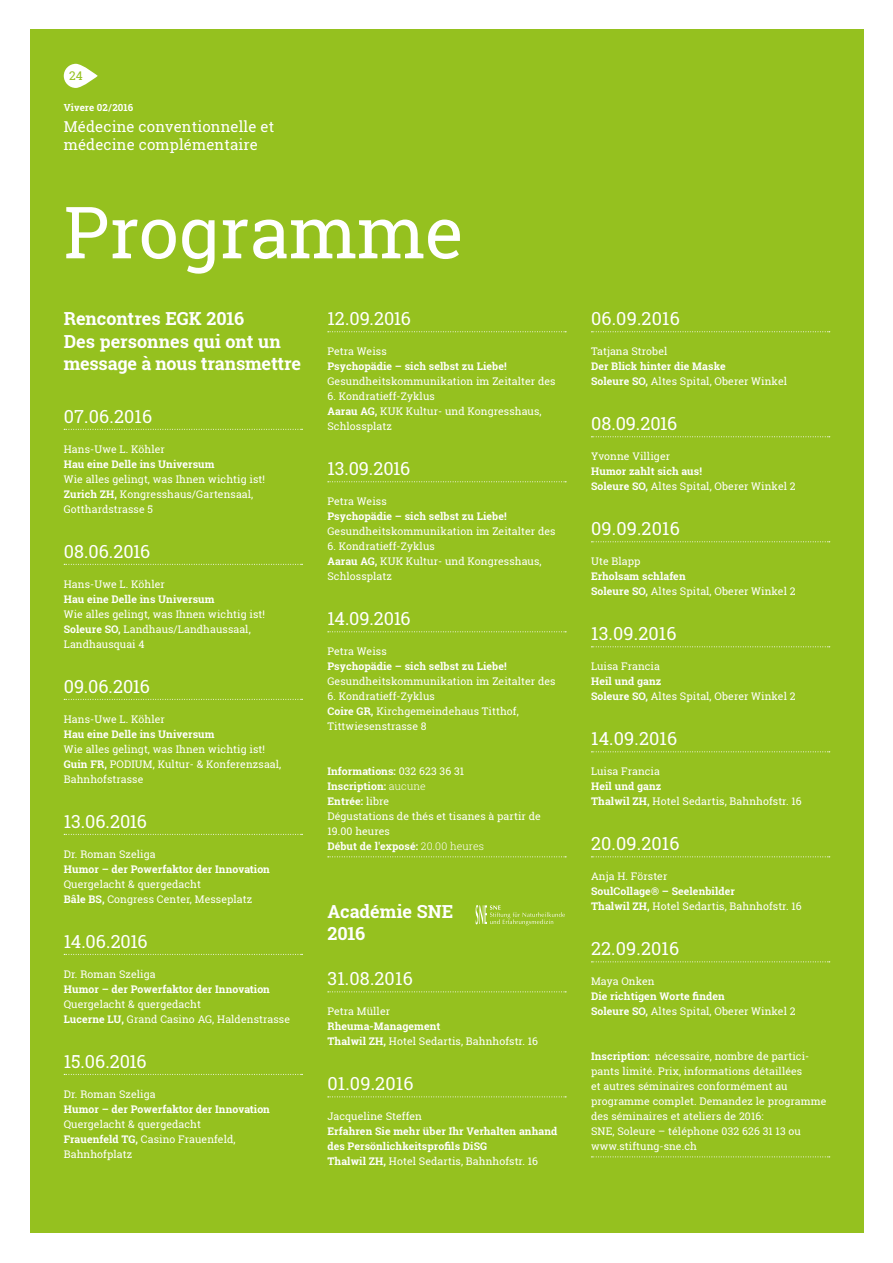
<style>
.page{position:relative;width:893px;height:1263px;background:#fff}
.page>*{position:absolute;margin:0;border:0;box-sizing:border-box;transform-origin:0 0}
.t1{font:72px "Roboto Slab";color:#fff}
.t2{font:18px "Roboto Slab";letter-spacing:.01em;color:#fff}
.t3{font:700 18px/22.5px "Roboto Slab";letter-spacing:-.005em;color:#fff}
.t4{font:15px/18px "Roboto Slab";letter-spacing:.01em;color:#fff}
.t5{font:12px "Roboto Slab";color:#95c11f}
.t6{font:10.5px/15px "Roboto Slab";letter-spacing:.01em;color:#fff}
.t7{font:700 10.5px/15px "Roboto Slab";letter-spacing:.01em;color:#fff}
.t8{font:700 9.75px "Roboto Slab";letter-spacing:.01em;color:#fff}
.s1{font-weight:700}
.s2{font-weight:300}
.s3{font-weight:400}
</style>
<div class="page">
<div style="left:30px;top:30px;width:833px;height:1203px;background:#95c11f"></div>
<svg style="left:64px;top:64px;width:34px;height:24px"></svg>
<svg style="left:64px;top:429px;width:239px;height:1px"></svg>
<svg style="left:64px;top:564px;width:239px;height:1px"></svg>
<svg style="left:64px;top:699px;width:239px;height:1px"></svg>
<svg style="left:64px;top:834px;width:239px;height:1px"></svg>
<svg style="left:64px;top:954px;width:239px;height:1px"></svg>
<svg style="left:64px;top:1074px;width:239px;height:1px"></svg>
<svg style="left:591px;top:331px;width:239px;height:1px"></svg>
<svg style="left:591px;top:436px;width:239px;height:1px"></svg>
<svg style="left:591px;top:541px;width:239px;height:1px"></svg>
<svg style="left:591px;top:646px;width:239px;height:1px"></svg>
<svg style="left:591px;top:751px;width:239px;height:1px"></svg>
<svg style="left:591px;top:856px;width:239px;height:1px"></svg>
<svg style="left:591px;top:961px;width:239px;height:1px"></svg>
<svg style="left:591px;top:1156px;width:239px;height:1px"></svg>
<svg style="left:328px;top:331px;width:238px;height:1px"></svg>
<svg style="left:328px;top:481px;width:238px;height:1px"></svg>
<svg style="left:328px;top:631px;width:238px;height:1px"></svg>
<svg style="left:328px;top:856px;width:238px;height:1px"></svg>
<svg style="left:328px;top:991px;width:238px;height:1px"></svg>
<svg style="left:328px;top:1096px;width:238px;height:1px"></svg>
<svg style="left:476px;top:905px;width:89px;height:21px"></svg>
<p class="t5" style="left:69px;top:67px;width:15px">24</p>
<p class="t8" style="left:64px;top:100px;width:71px">Vivere 02 / 2016</p>
<h3 class="t4" style="left:64px;top:117px;width:212px">Médecine conventionnelle et médecine complémentaire</h3>
<h1 class="t1" style="left:64px;top:183px;width:401px">Programme</h1>
<h2 class="t3" style="left:64px;top:307px;width:239px">Rencontres EGK 2016<br>Des personnes qui ont un message à nous transmettre</h2>
<h2 class="t2" style="left:64px;top:404px;width:90px">07.06.2016</h2>
<p class="t6" style="left:64px;top:441px;width:103px">Hans-Uwe L. Köhler</p>
<p class="t7" style="left:64px;top:456px;width:152px">Hau eine Delle ins Universum</p>
<p class="t6" style="left:64px;top:471px;width:203px">Wie alles gelingt, was Ihnen wichtig ist!<br><span class="s1">Zurich ZH,</span> Kongresshaus/Gartensaal,<br>Gotthardstrasse 5</p>
<h2 class="t2" style="left:64px;top:539px;width:88px">08.06.2016</h2>
<p class="t6" style="left:64px;top:576px;width:103px">Hans-Uwe L. Köhler</p>
<p class="t7" style="left:64px;top:591px;width:152px">Hau eine Delle ins Universum</p>
<p class="t6" style="left:64px;top:606px;width:203px">Wie alles gelingt, was Ihnen wichtig ist!<br><span class="s1">Soleure SO,</span> Landhaus/Landhaussaal,<br>Landhausquai 4</p>
<h2 class="t2" style="left:64px;top:674px;width:88px">09.06.2016</h2>
<p class="t6" style="left:64px;top:711px;width:103px">Hans-Uwe L. Köhler</p>
<p class="t7" style="left:64px;top:726px;width:152px">Hau eine Delle ins Universum</p>
<p class="t6" style="left:64px;top:741px;width:219px">Wie alles gelingt, was Ihnen wichtig ist!<br><span class="s1">Guin FR,</span> PODIUM, Kultur- &amp; Konferenzsaal,<br>Bahnhofstrasse</p>
<h2 class="t2" style="left:64px;top:809px;width:85px">13.06.2016</h2>
<p class="t6" style="left:64px;top:846px;width:93px">Dr. Roman Szeliga</p>
<p class="t7" style="left:64px;top:861px;width:208px">Humor – der Powerfaktor der Innovation</p>
<p class="t6" style="left:64px;top:876px;width:190px">Quergelacht &amp; quergedacht<br><span class="s1">Bâle BS,</span> Congress Center, Messeplatz</p>
<h2 class="t2" style="left:64px;top:929px;width:85px">14.06.2016</h2>
<p class="t6" style="left:64px;top:966px;width:93px">Dr. Roman Szeliga</p>
<p class="t7" style="left:64px;top:981px;width:208px">Humor – der Powerfaktor der Innovation</p>
<p class="t6" style="left:64px;top:996px;width:228px">Quergelacht &amp; quergedacht<br><span class="s1">Lucerne LU,</span> Grand Casino AG, Haldenstrasse</p>
<h2 class="t2" style="left:64px;top:1049px;width:84px">15.06.2016</h2>
<p class="t6" style="left:64px;top:1086px;width:93px">Dr. Roman Szeliga</p>
<p class="t7" style="left:64px;top:1101px;width:208px">Humor – der Powerfaktor der Innovation</p>
<p class="t6" style="left:64px;top:1116px;width:173px">Quergelacht &amp; quergedacht<br><span class="s1">Frauenfeld TG,</span> Casino Frauenfeld,<br>Bahnhofplatz</p>
<h2 class="t2" style="left:327px;top:306px;width:85px">12.09.2016</h2>
<p class="t6" style="left:327px;top:344px;width:61px">Petra Weiss</p>
<p class="t7" style="left:327px;top:359px;width:181px">Psychopädie – sich selbst zu Liebe!</p>
<p class="t6" style="left:327px;top:374px;width:230px">Gesundheitskommunikation im Zeitalter des</p>
<p class="t6" style="left:327px;top:389px;width:216px">6. Kondratieff-Zyklus<br><span class="s1">Aarau AG,</span> KUK Kultur- und Kongresshaus,<br>Schlossplatz</p>
<h2 class="t2" style="left:327px;top:456px;width:84px">13.09.2016</h2>
<p class="t6" style="left:327px;top:494px;width:61px">Petra Weiss</p>
<p class="t7" style="left:327px;top:509px;width:181px">Psychopädie – sich selbst zu Liebe!</p>
<p class="t6" style="left:327px;top:524px;width:230px">Gesundheitskommunikation im Zeitalter des</p>
<p class="t6" style="left:327px;top:539px;width:216px">6. Kondratieff-Zyklus<br><span class="s1">Aarau AG,</span> KUK Kultur- und Kongresshaus,<br>Schlossplatz</p>
<h2 class="t2" style="left:327px;top:606px;width:85px">14.09.2016</h2>
<p class="t6" style="left:327px;top:644px;width:61px">Petra Weiss</p>
<p class="t7" style="left:327px;top:659px;width:181px">Psychopädie – sich selbst zu Liebe!</p>
<p class="t6" style="left:327px;top:674px;width:230px">Gesundheitskommunikation im Zeitalter des</p>
<p class="t6" style="left:327px;top:689px;width:193px">6. Kondratieff-Zyklus<br><span class="s1">Coire GR,</span> Kirchgemeindehaus Titthof,<br>Tittwiesenstrasse 8</p>
<p class="t6" style="left:327px;top:764px;width:215px"><span class="s1">Informations:</span> 032 623 36 31<br><span class="s1">Inscription:</span> <span class="s2">aucune<br></span><span class="s1">Entrée:</span> libre<br>Dégustations de thés et tisanes à partir de<br>19.00 heures<br><span class="s1">Début de l'exposé:</span> <span class="s2">20.00 heures</span></p>
<h2 class="t3" style="left:327px;top:900px;width:127px">Académie SNE<br>2016</h2>
<h2 class="t2" style="left:327px;top:966px;width:87px">31.08.2016</h2>
<p class="t6" style="left:327px;top:1004px;width:64px">Petra Müller</p>
<p class="t7" style="left:327px;top:1019px;width:212px">Rheuma-Management<br>Thalwil ZH, <span class="s3">Hotel Sedartis, Bahnhofstr. 16</span></p>
<h2 class="t2" style="left:327px;top:1071px;width:88px">01.09.2016</h2>
<p class="t6" style="left:327px;top:1109px;width:96px">Jacqueline Steffen</p>
<p class="t7" style="left:327px;top:1124px;width:231px">Erfahren Sie mehr über Ihr Verhalten anhand des Persönlichkeitsprofils DiSG<br>Thalwil ZH, <span class="s3">Hotel Sedartis, Bahnhofstr. 16</span></p>
<h2 class="t2" style="left:591px;top:306px;width:90px">06.09.2016</h2>
<p class="t6" style="left:591px;top:344px;width:78px">Tatjana Strobel</p>
<p class="t7" style="left:591px;top:359px;width:197px">Der Blick hinter die Maske<br>Soleure SO, <span class="s3">Altes Spital, Oberer Winkel</span></p>
<h2 class="t2" style="left:591px;top:411px;width:88px">08.09.2016</h2>
<p class="t6" style="left:591px;top:449px;width:81px">Yvonne Villiger</p>
<p class="t7" style="left:591px;top:464px;width:206px">Humor zahlt sich aus!<br>Soleure SO, <span class="s3">Altes Spital, Oberer Winkel 2</span></p>
<h2 class="t2" style="left:591px;top:516px;width:90px">09.09.2016</h2>
<p class="t6" style="left:591px;top:554px;width:51px">Ute Blapp</p>
<p class="t7" style="left:591px;top:569px;width:206px">Erholsam schlafen<br>Soleure SO, <span class="s3">Altes Spital, Oberer Winkel 2</span></p>
<h2 class="t2" style="left:591px;top:621px;width:87px">13.09.2016</h2>
<p class="t6" style="left:591px;top:659px;width:70px">Luisa Francia</p>
<p class="t6" style="left:591px;top:674px;width:206px"><span class="s1">Heil und ganz<br>Soleure SO,</span> Altes Spital, Oberer Winkel 2</p>
<h2 class="t2" style="left:591px;top:726px;width:88px">14.09.2016</h2>
<p class="t6" style="left:591px;top:764px;width:70px">Luisa Francia</p>
<p class="t6" style="left:591px;top:779px;width:212px"><span class="s1">Heil und ganz<br>Thalwil ZH,</span> Hotel Sedartis, Bahnhofstr. 16</p>
<h2 class="t2" style="left:591px;top:831px;width:90px">20.09.2016</h2>
<p class="t6" style="left:591px;top:869px;width:78px">Anja H. Förster</p>
<p class="t7" style="left:591px;top:884px;width:212px">SoulCollage® – Seelenbilder<br>Thalwil ZH, <span class="s3">Hotel Sedartis, Bahnhofstr. 16</span></p>
<h2 class="t2" style="left:591px;top:936px;width:90px">22.09.2016</h2>
<p class="t6" style="left:591px;top:974px;width:65px">Maya Onken</p>
<p class="t7" style="left:591px;top:989px;width:206px">Die richtigen Worte finden<br>Soleure SO, <span class="s3">Altes Spital, Oberer Winkel 2</span></p>
<p class="t6" style="left:591px;top:1049px;width:237px"><span class="s1">Inscription:</span> nécessaire, nombre de partici&shy;pants limité. Prix, informations détaillées<br>et autres séminaires conformément au programme complet. Demandez le programme des séminaires et ateliers de 2016:<br>SNE, Soleure – téléphone 032 626 31 13 ou www.stiftung-sne.ch</p>
</div>
